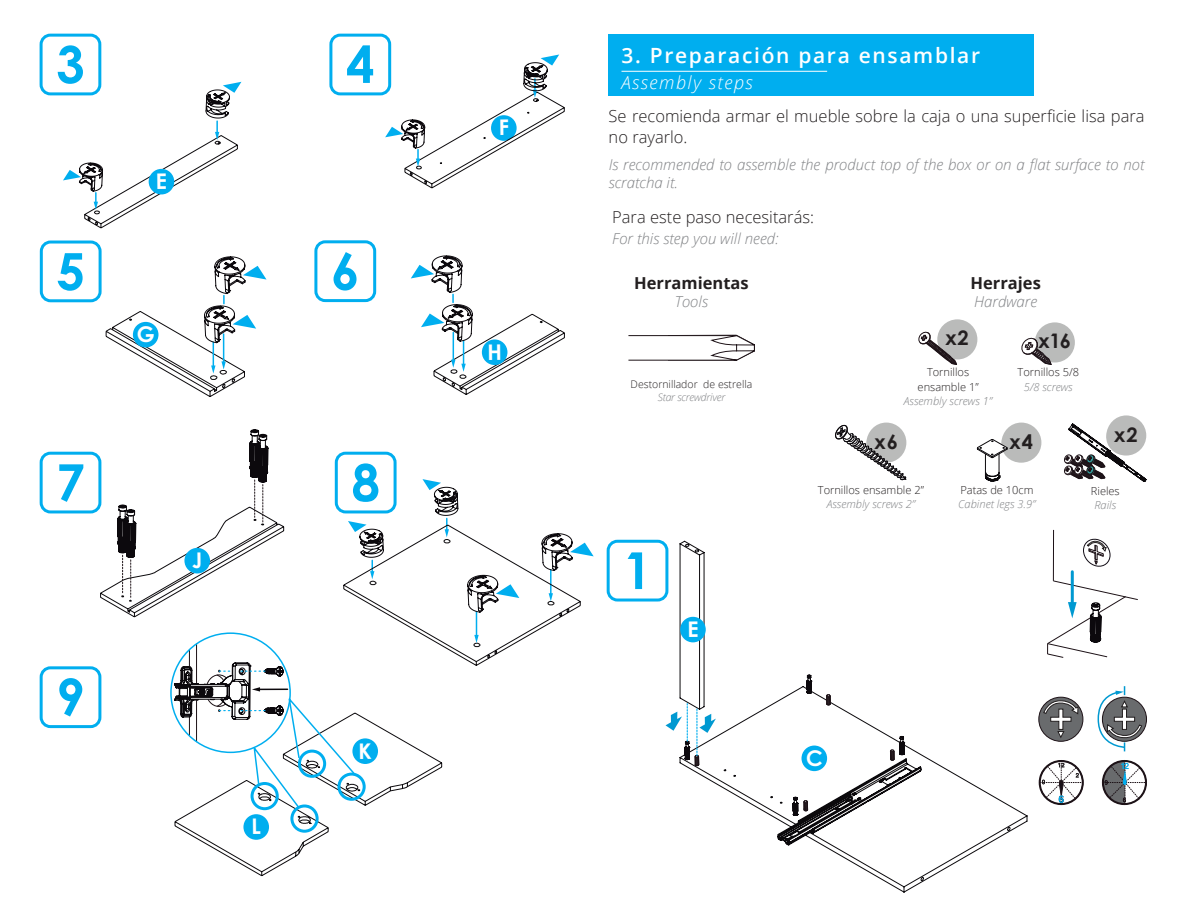
<style>
.page{position:relative;width:1188px;height:918px;background:#fff}
.page>*{position:absolute;margin:0;border:0;box-sizing:border-box;transform-origin:0 0}
.t1{font:700 51px "Century Gothic";color:#00aeef}
.t2{font:600 21px "Open Sans";letter-spacing:.08em;color:#fff}
.t3{font:700 20.1px "Century Gothic";letter-spacing:.05em;color:#231f20}
.t4{font:italic 300 18px "Open Sans";letter-spacing:.08em;color:#fff}
.t5{font:300 16.5px/21px "Open Sans";color:#231f20}
.t6{font:700 16.5px "Open Sans";color:#231f20}
.t7{font:italic 300 15px/18px "Open Sans";color:#808285}
.t8{font:300 11.1px/14.4px "Open Sans";color:#231f20;text-align:center}
.t9{font:italic 300 11.1px "Open Sans";color:#808285}
.t10{font:300 10.5px "Open Sans";color:#231f20}
.t11{font:italic 300 10.5px "Open Sans";letter-spacing:-.02em;color:#808285}
</style>
<div class="page">
<div style="left:609px;top:35px;width:425px;height:61px;background:#00aeef"></div>
<hr style="left:621px;top:71px;width:206px;height:1px;background:#fff">
<div style="left:40px;top:241px;width:62px;height:61px;border:3px solid #00aeef;border-radius:9px"></div>
<div style="left:314px;top:240px;width:62px;height:62px;border:3px solid #00aeef;border-radius:9px"></div>
<div style="left:40px;top:34px;width:61px;height:61px;border:3px solid #00aeef;border-radius:9px"></div>
<div style="left:40px;top:452px;width:61px;height:61px;border:3px solid #00aeef;border-radius:9px"></div>
<div style="left:40px;top:666px;width:61px;height:62px;border:3px solid #00aeef;border-radius:9px"></div>
<div style="left:329px;top:34px;width:62px;height:61px;border:3px solid #00aeef;border-radius:9px"></div>
<svg style="left:628px;top:334px;width:127px;height:27px"></svg>
<div style="left:607px;top:540px;width:61px;height:62px;border:3px solid #00aeef;border-radius:9px"></div>
<svg style="left:1064px;top:415px;width:82px;height:67px"></svg>
<div style="left:1035px;top:322px;width:40px;height:41px;background:#babbba;border-radius:50%"></div>
<svg style="left:1021px;top:334px;width:31px;height:31px"></svg>
<svg style="left:835px;top:423px;width:71px;height:57px"></svg>
<svg style="left:977px;top:423px;width:64px;height:59px"></svg>
<div style="left:937px;top:319px;width:40px;height:40px;background:#babbba;border-radius:50%"></div>
<svg style="left:918px;top:329px;width:39px;height:36px"></svg>
<svg style="left:679px;top:540px;width:349px;height:353px"></svg>
<svg style="left:666px;top:703px;width:50px;height:74px"></svg>
<svg style="left:807px;top:675px;width:5px;height:19px"></svg>
<svg style="left:793px;top:797px;width:15px;height:25px"></svg>
<svg style="left:890px;top:736px;width:15px;height:35px"></svg>
<svg style="left:826px;top:694px;width:5px;height:22px"></svg>
<div style="left:680px;top:617px;width:26px;height:25px;background:#00aeef;border-radius:50%"></div>
<div style="left:801px;top:745px;width:26px;height:26px;background:#00aeef;border-radius:50%"></div>
<svg style="left:1102px;top:760px;width:45px;height:45px"></svg>
<svg style="left:1039px;top:697px;width:44px;height:44px"></svg>
<svg style="left:1038px;top:700px;width:46px;height:106px"></svg>
<svg style="left:1102px;top:697px;width:45px;height:44px"></svg>
<svg style="left:1098px;top:686px;width:44px;height:65px"></svg>
<hr style="left:1053px;top:530px;width:1px;height:51px;background:#1d1217">
<hr style="left:1071px;top:572px;width:3px;height:33px;background:#0099d1">
<svg style="left:1047px;top:580px;width:91px;height:78px"></svg>
<svg style="left:1083px;top:538px;width:28px;height:29px"></svg>
<svg style="left:63px;top:82px;width:178px;height:147px"></svg>
<svg style="left:385px;top:55px;width:180px;height:134px"></svg>
<svg style="left:105px;top:256px;width:162px;height:141px"></svg>
<svg style="left:411px;top:256px;width:154px;height:139px"></svg>
<svg style="left:100px;top:429px;width:494px;height:448px"></svg>
<h1 class="t1" style="left:56px;top:26px;width:30px">3</h1>
<h1 class="t1" style="left:346px;top:26px;width:30px">4</h1>
<h1 class="t1" style="left:56px;top:233px;width:30px">5</h1>
<h1 class="t1" style="left:331px;top:232px;width:30px">6</h1>
<h1 class="t1" style="left:56px;top:444px;width:30px">7</h1>
<h1 class="t1" style="left:351px;top:444px;width:30px">8</h1>
<h1 class="t1" style="left:56px;top:658px;width:30px">9</h1>
<h2 class="t2" style="left:621px;top:41px;width:360px">3. Preparación para ensamblar</h2>
<p class="t4" style="left:621px;top:70px;width:133px">Assembly steps</p>
<p class="t5" style="left:609px;top:105px;width:537px">Se recomienda armar el mueble sobre la caja o una superficie lisa para no rayarlo.</p>
<p class="t7" style="left:609px;top:155px;width:537px">Is recommended to assemble the product top of the box or on a flat surface to not scratcha it.</p>
<p class="t5" style="left:612px;top:206px;width:203px">Para este paso necesitarás:</p>
<p class="t7" style="left:612px;top:229px;width:168px">For this step you will need:</p>
<p class="t6" style="left:634px;top:272px;width:116px">Herramientas</p>
<p class="t7" style="left:675px;top:292px;width:35px">Tools</p>
<p class="t6" style="left:971px;top:272px;width:72px">Herrajes</p>
<p class="t7" style="left:974px;top:292px;width:64px">Hardware</p>
<p class="t10" style="left:631px;top:377px;width:123px">Destornillador de estrella</p>
<p class="t11" style="left:658px;top:390px;width:69px">Star screwdriver</p>
<h1 class="t1" style="left:623px;top:532px;width:30px">1</h1>
<h3 class="t3" style="left:946px;top:323px;width:25px">x2</h3>
<p class="t8" style="left:918px;top:365px;width:63px">Tornillos ensamble 1”</p>
<p class="t9" style="left:904px;top:393px;width:90px">Assembly screws 1”</p>
<h3 class="t3" style="left:1038px;top:326px;width:34px">x16</h3>
<p class="t8" style="left:1018px;top:365px;width:63px">Tornillos 5/8</p>
<p class="t9" style="left:1024px;top:379px;width:50px">5/8 screws</p>
<h3 class="t3" style="left:874px;top:426px;width:25px">x6</h3>
<h3 class="t3" style="left:1009px;top:426px;width:25px">x4</h3>
<h3 class="t3" style="left:1114px;top:419px;width:25px">x2</h3>
<p class="t8" style="left:818px;top:482px;width:108px">Tornillos ensamble 2”</p>
<p class="t9" style="left:827px;top:496px;width:90px">Assembly screws 2”</p>
<p class="t8" style="left:960px;top:482px;width:75px">Patas de 10cm</p>
<p class="t9" style="left:958px;top:496px;width:79px">Cabinet legs 3.9”</p>
<p class="t8" style="left:1091px;top:483px;width:30px">Rieles</p>
<p class="t9" style="left:1094px;top:497px;width:23px">Rails</p>
</div>
